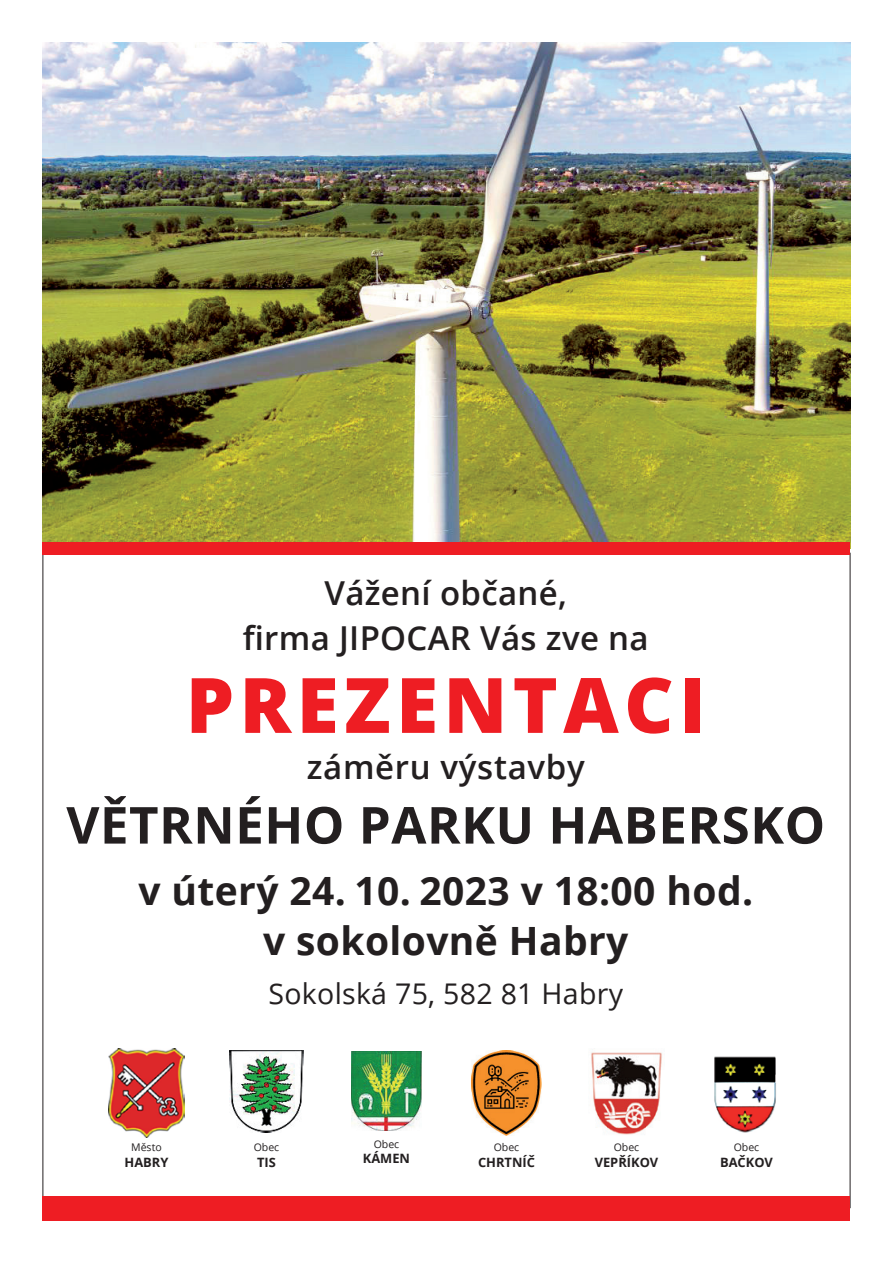
<style>
.page{position:relative;width:893px;height:1263px;background:#fff}
.page>*{position:absolute;margin:0;border:0;box-sizing:border-box;transform-origin:0 0}
.t1{font:800 76.5px "Open Sans";letter-spacing:.07em;color:#ee1d23}
.t2{font:700 51px "Open Sans";letter-spacing:.01em;color:#231f20}
.t3{font:700 39px/49.5px "Open Sans";letter-spacing:.01em;color:#231f20;text-align:center}
.t4{font:600 33px/45px "Open Sans";letter-spacing:.01em;color:#231f20;text-align:center}
.t5{font:28.5px "Open Sans";letter-spacing:.01em;color:#231f20}
.t6{font:700 12.9px "Open Sans";color:#231f20}
.t7{font:10.5px "Open Sans";color:#231f20}
</style>
<div class="page">
<img style="left:43px;top:43px;width:807px;height:499px">
<img style="left:109px;top:1048px;width:75px;height:90px">
<img style="left:230px;top:1050px;width:73px;height:82px">
<img style="left:351px;top:1052px;width:71px;height:78px">
<img style="left:472px;top:1051px;width:69px;height:84px">
<img style="left:591px;top:1052px;width:71px;height:83px">
<img style="left:714px;top:1056px;width:62px;height:77px">
<div style="left:43px;top:1196px;width:807px;height:24px;background:#ee1d23"></div>
<div style="left:43px;top:542px;width:807px;height:13px;background:#ee1d23"></div>
<p class="t4" style="left:243px;top:570px;width:407px">Vážení občané,<br>firma JIPOCAR Vás zve na</p>
<h1 class="t1" style="left:186px;top:647px;width:521px">PREZENTACI</h1>
<p class="t4" style="left:307px;top:744px;width:279px">záměru výstavby</p>
<h2 class="t2" style="left:66px;top:789px;width:760px">VĚTRNÉHO PARKU HABERSKO</h2>
<p class="t3" style="left:138px;top:865px;width:616px">v úterý 24. 10. 2023 v 18:00 hod. v sokolovně Habry</p>
<p class="t5" style="left:268px;top:974px;width:356px">Sokolská 75, 582 81 Habry</p>
<p class="t7" style="left:131px;top:1140px;width:32px">Město</p>
<p class="t6" style="left:125px;top:1153px;width:45px">HABRY</p>
<p class="t7" style="left:254px;top:1140px;width:27px">Obec</p>
<p class="t6" style="left:257px;top:1153px;width:20px">TIS</p>
<p class="t7" style="left:374px;top:1137px;width:27px">Obec</p>
<p class="t6" style="left:363px;top:1149px;width:49px">KÁMEN</p>
<p class="t7" style="left:494px;top:1140px;width:27px">Obec</p>
<p class="t6" style="left:478px;top:1153px;width:58px">CHRTNÍČ</p>
<p class="t7" style="left:614px;top:1140px;width:27px">Obec</p>
<p class="t6" style="left:595px;top:1153px;width:65px">VEPŘÍKOV</p>
<p class="t7" style="left:734px;top:1140px;width:27px">Obec</p>
<p class="t6" style="left:720px;top:1153px;width:54px">BAČKOV</p>
</div>
